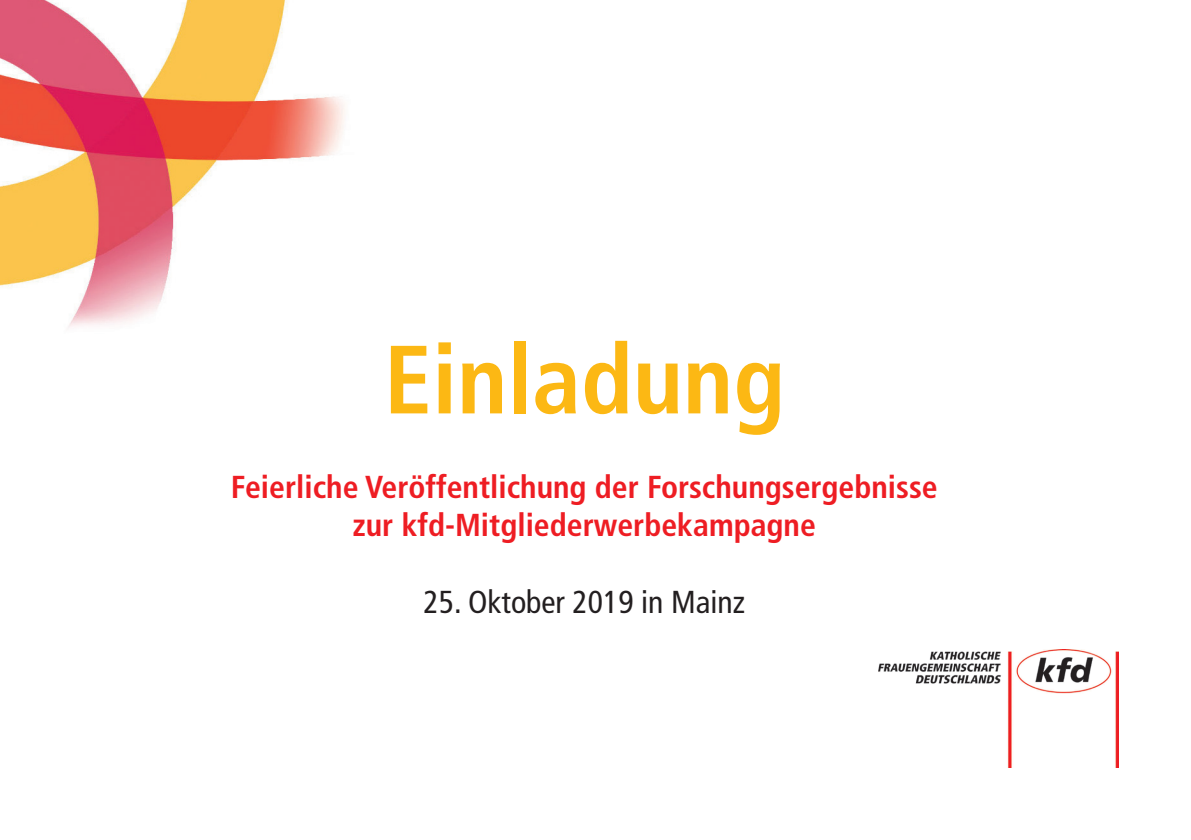
<style>
.page{position:relative;width:1191px;height:840px;background:#fff}
.page>*{position:absolute;margin:0;border:0;box-sizing:border-box;transform-origin:0 0}
.t1{font:700 condensed 96.6px "Frutiger";color:#fcb814}
.t2{font:700 condensed 31.8px/38px "Frutiger";color:#ee1d23;text-align:center}
.t3{font:condensed 31.8px "Frutiger";color:#231f20}
</style>
<div class="page">
<img style="left:878px;top:649px;width:241px;height:118px">
<img style="left:0;top:0;width:345px;height:328px">
<h1 class="t1" style="left:384px;top:322px;width:403px">Einladung</h1>
<p class="t2" style="left:231px;top:468px;width:708px">Feierliche Veröffentlichung der Forschungsergebnisse zur kfd-Mitgliederwerbekampagne</p>
<p class="t3" style="left:423px;top:582px;width:323px">25. Oktober 2019 in Mainz</p>
</div>
